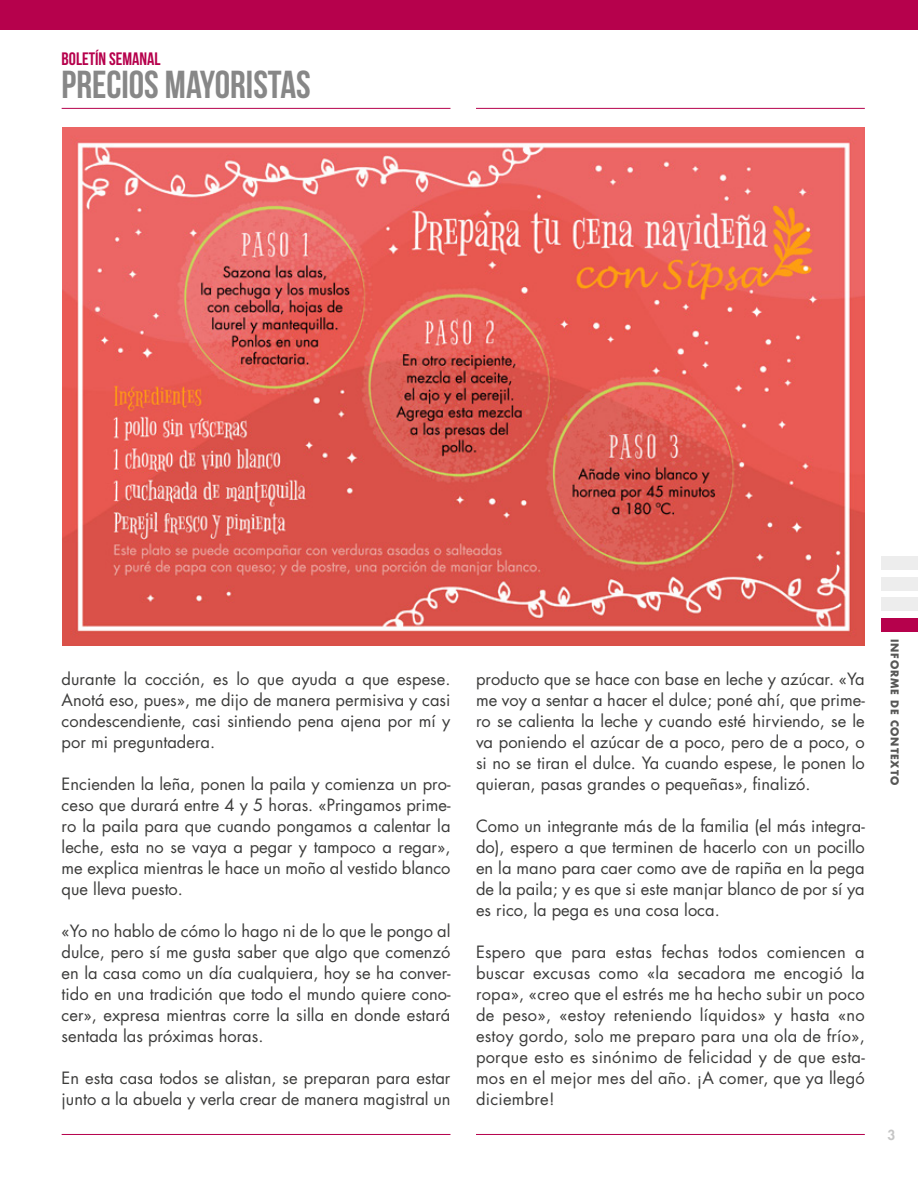
<style>
.page{position:relative;width:918px;height:1188px;background:#fff}
.page>*{position:absolute;margin:0;border:0;box-sizing:border-box;transform-origin:0 0}
.t1{font:39px "Bebas Neue";color:#878787}
.t2{font:18px "Bebas Neue";color:#b6014c}
.t3{font:16.5px/21px "Futura Std";color:#3c3c3b;text-align:justify}
.t4{font:800 13.5px "Futura Std";color:#c6c6c6}
.t5{font:700 10.5px "Futura Std";letter-spacing:.075em;color:#575756}
</style>
<div class="page">
<hr style="left:62px;top:108px;width:388px;height:1px;background:#b6014c">
<hr style="left:476px;top:108px;width:389px;height:1px;background:#b6014c">
<hr style="left:62px;top:1134px;width:388px;height:1px;background:#b6014c">
<hr style="left:476px;top:1134px;width:389px;height:1px;background:#b6014c">
<div style="left:0;top:0;width:918px;height:30px;background:#b6014c"></div>
<div style="left:881px;top:618px;width:37px;height:14px;background:#b6014c"></div>
<div style="left:881px;top:597px;width:37px;height:14px;background:#ededed"></div>
<div style="left:881px;top:577px;width:37px;height:14px;background:#ededed"></div>
<div style="left:881px;top:556px;width:37px;height:14px;background:#ededed"></div>
<img style="left:62px;top:128px;width:803px;height:518px">
<p class="t2" style="left:62px;top:49px;width:101px">BOLETÍN SEMANAL</p>
<h1 class="t1" style="left:62px;top:63px;width:251px">PRECIOS MAYORISTAS</h1>
<p class="t3" style="left:62px;top:668px;width:390px">durante la cocción, es lo que ayuda a que espese.<br>Anotá eso, pues», me dijo de manera permisiva y casi condescendiente, casi sintiendo pena ajena por mí y por mi preguntadera.</p>
<p class="t3" style="left:62px;top:773px;width:390px">Encienden la leña, ponen la paila y comienza un pro&shy;ceso que durará entre 4 y 5 horas. «Pringamos prime&shy;ro la paila para que cuando pongamos a calentar la leche, esta no se vaya a pegar y tampoco a regar», me explica mientras le hace un moño al vestido blanco que lleva puesto.</p>
<p class="t3" style="left:62px;top:920px;width:390px">«Yo no hablo de cómo lo hago ni de lo que le pongo al dulce, pero sí me gusta saber que algo que comenzó en la casa como un día cualquiera, hoy se ha conver&shy;tido en una tradición que todo el mundo quiere cono&shy;cer», expresa mientras corre la silla en donde estará sentada las próximas horas.</p>
<p class="t3" style="left:62px;top:1067px;width:390px">En esta casa todos se alistan, se preparan para estar junto a la abuela y verla crear de manera magistral un</p>
<p class="t3" style="left:476px;top:668px;width:390px">producto que se hace con base en leche y azúcar. «Ya me voy a sentar a hacer el dulce; poné ahí, que prime&shy;ro se calienta la leche y cuando esté hirviendo, se le va poniendo el azúcar de a poco, pero de a poco, o si no se tiran el dulce. Ya cuando espese, le ponen lo quieran, pasas grandes o pequeñas», finalizó.</p>
<p class="t3" style="left:476px;top:815px;width:390px">Como un integrante más de la familia (el más integra&shy;do), espero a que terminen de hacerlo con un pocillo en la mano para caer como ave de rapiña en la pega de la paila; y es que si este manjar blanco de por sí ya es rico, la pega es una cosa loca.</p>
<p class="t3" style="left:476px;top:941px;width:390px">Espero que para estas fechas todos comiencen a buscar excusas como «la secadora me encogió la ropa», «creo que el estrés me ha hecho subir un poco de peso», «estoy reteniendo líquidos» y hasta «no estoy gordo, solo me preparo para una ola de frío», porque esto es sinónimo de felicidad y de que esta&shy;mos en el mejor mes del año. ¡A comer, que ya llegó diciembre!</p>
<p class="t5" style="left:902px;top:639px;width:148px;rotate:90deg">INFORME DE CONTEXTO</p>
<p class="t4" style="left:888px;top:1127px;width:9px">3</p>
</div>
